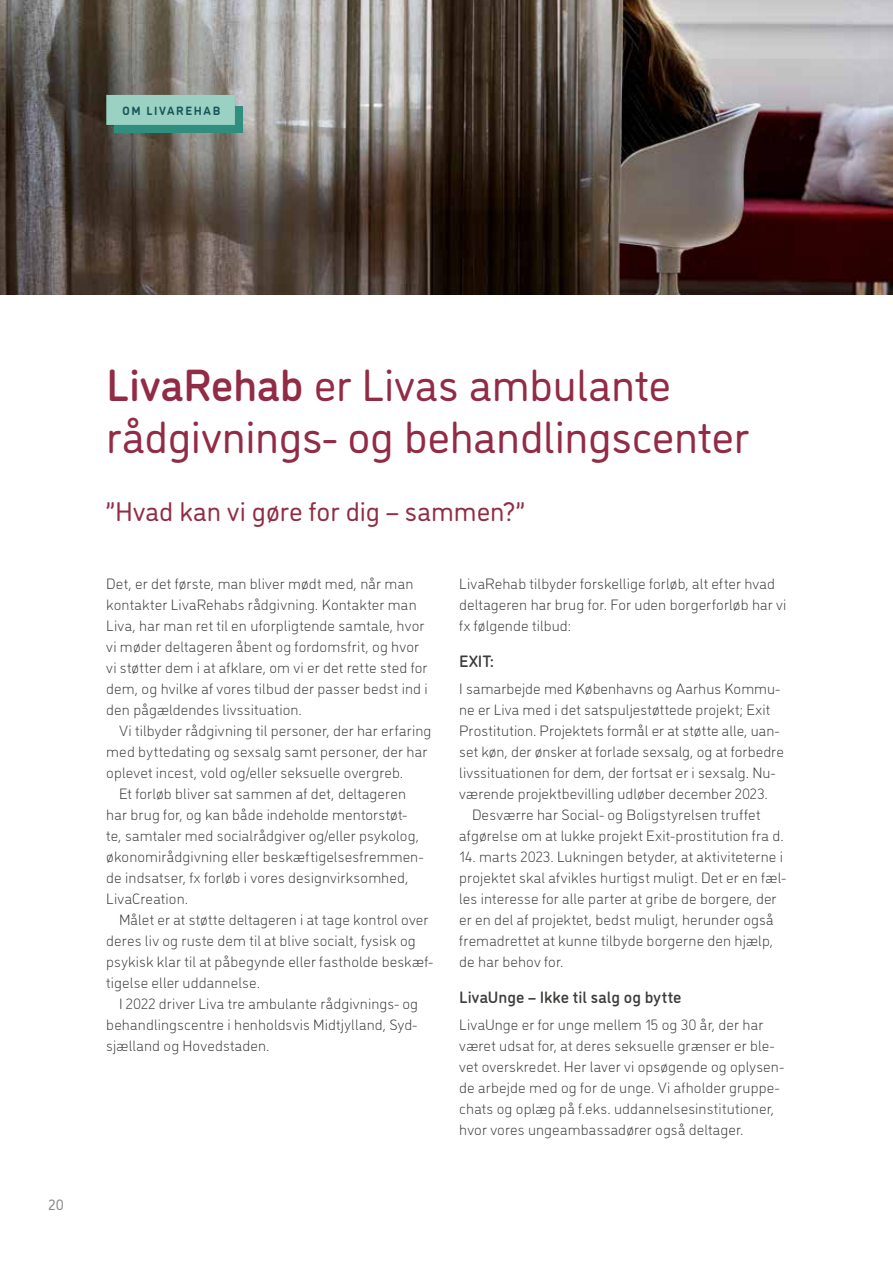
<style>
.page{position:relative;width:893px;height:1263px;background:#fff}
.page>*{position:absolute;margin:0;border:0;box-sizing:border-box;transform-origin:0 0}
.t1{font:45px/52.5px "DI Nosaur";letter-spacing:-.005em;color:#922b45}
.t2{font:27px "DI Nosaur";color:#922b45}
.t3{font:500 16.5px "DI Nosaur";letter-spacing:.005em;color:#3c3c3b}
.t4{font:300 15px/21px "DI Nosaur";letter-spacing:.005em;color:#3c3c3b}
.t5{font:15px "DI Nosaur";color:#878787}
.t6{font:700 12px "DI Nosaur";letter-spacing:.135em;color:#17575b}
.s1{font-weight:500}
</style>
<div class="page">
<img style="left:0;top:0;width:893px;height:295px">
<div style="left:114px;top:106px;width:128px;height:27px;background:#2f8e7e"></div>
<div style="left:106px;top:95px;width:129px;height:30px;background:#9ad1c3"></div>
<p class="t6" style="left:122px;top:102px;width:99px">OM LIVAREHAB</p>
<p class="t5" style="left:49px;top:1193px;width:17px">20</p>
<h1 class="t1" style="left:106px;top:356px;width:644px"><span class="s1">LivaRehab</span> er Livas ambulante rådgivnings- og behandlingscenter</h1>
<h2 class="t2" style="left:106px;top:492px;width:420px">”Hvad kan vi gøre for dig – sammen?”</h2>
<p class="t4" style="left:106px;top:572px;width:323px">Det, er det første, man bliver mødt med, når man kontakter LivaRehabs rådgivning. Kontakter man Liva, har man ret til en uforpligtende samtale, hvor vi møder deltageren åbent og fordomsfrit, og hvor vi støtter dem i at afklare, om vi er det rette sted for dem, og hvilke af vores tilbud der passer bedst ind i den pågældendes livssituation.</p>
<p class="t4" style="left:119px;top:719px;width:314px">Vi tilbyder rådgivning til personer, der har erfaring</p>
<p class="t4" style="left:106px;top:740px;width:323px">med byttedating og sexsalg samt personer, der har</p>
<p class="t4" style="left:106px;top:761px;width:298px">oplevet incest, vold og/eller seksuelle overgreb.</p>
<p class="t4" style="left:119px;top:782px;width:289px">Et forløb bliver sat sammen af det, deltageren</p>
<p class="t4" style="left:106px;top:803px;width:302px">har brug for, og kan både indeholde mentorstøt-</p>
<p class="t4" style="left:106px;top:824px;width:314px">te, samtaler med socialrådgiver og/eller psykolog,</p>
<p class="t4" style="left:106px;top:845px;width:319px">økonomirådgivning eller beskæftigelsesfremmen-</p>
<p class="t4" style="left:106px;top:866px;width:304px">de indsatser, fx forløb i vores designvirksomhed,</p>
<p class="t4" style="left:106px;top:887px;width:83px">LivaCreation.</p>
<p class="t4" style="left:119px;top:908px;width:311px">Målet er at støtte deltageren i at tage kontrol over</p>
<p class="t4" style="left:106px;top:929px;width:311px">deres liv og ruste dem til at blive socialt, fysisk og</p>
<p class="t4" style="left:106px;top:950px;width:328px">psykisk klar til at påbegynde eller fastholde beskæf-</p>
<p class="t4" style="left:106px;top:971px;width:155px">tigelse eller uddannelse.</p>
<p class="t4" style="left:119px;top:992px;width:301px">I 2022 driver Liva tre ambulante rådgivnings- og</p>
<p class="t4" style="left:106px;top:1013px;width:312px">behandlingscentre i henholdsvis Midtjylland, Syd-</p>
<p class="t4" style="left:106px;top:1034px;width:165px">sjælland og Hovedstaden.</p>
<p class="t4" style="left:459px;top:572px;width:329px">LivaRehab tilbyder forskellige forløb, alt efter hvad deltageren har brug for. For uden borgerforløb har vi fx følgende tilbud:</p>
<p class="t3" style="left:459px;top:649px;width:36px">EXIT:</p>
<p class="t4" style="left:459px;top:677px;width:322px">I samarbejde med Københavns og Aarhus Kommu-</p>
<p class="t4" style="left:459px;top:698px;width:313px">ne er Liva med i det satspuljestøttede projekt; Exit</p>
<p class="t4" style="left:459px;top:719px;width:322px">Prostitution. Projektets formål er at støtte alle, uan-</p>
<p class="t4" style="left:459px;top:740px;width:326px">set køn, der ønsker at forlade sexsalg, og at forbedre</p>
<p class="t4" style="left:459px;top:761px;width:318px">livssituationen for dem, der fortsat er i sexsalg. Nu-</p>
<p class="t4" style="left:459px;top:782px;width:310px">værende projektbevilling udløber december 2023.</p>
<p class="t4" style="left:472px;top:803px;width:290px">Desværre har Social- og Boligstyrelsen truffet</p>
<p class="t4" style="left:459px;top:824px;width:326px">afgørelse om at lukke projekt Exit-prostitution fra d.</p>
<p class="t4" style="left:459px;top:845px;width:328px">14. marts 2023. Lukningen betyder, at aktiviteterne i projektet skal afvikles hurtigst muligt. Det er en fæl&shy;les interesse for alle parter at gribe de borgere, der er en del af projektet, bedst muligt, herunder også fremadrettet at kunne tilbyde borgerne den hjælp, de har behov for.</p>
<p class="t3" style="left:459px;top:985px;width:224px">LivaUnge – Ikke til salg og bytte</p>
<p class="t4" style="left:459px;top:1013px;width:326px">LivaUnge er for unge mellem 15 og 30 år, der har været udsat for, at deres seksuelle grænser er ble&shy;vet overskredet. Her laver vi opsøgende og oplysen&shy;de arbejde med og for de unge. Vi afholder gruppe&shy;chats og oplæg på f.eks. uddannelsesinstitutioner, hvor vores ungeambassadører også deltager.</p>
</div>
